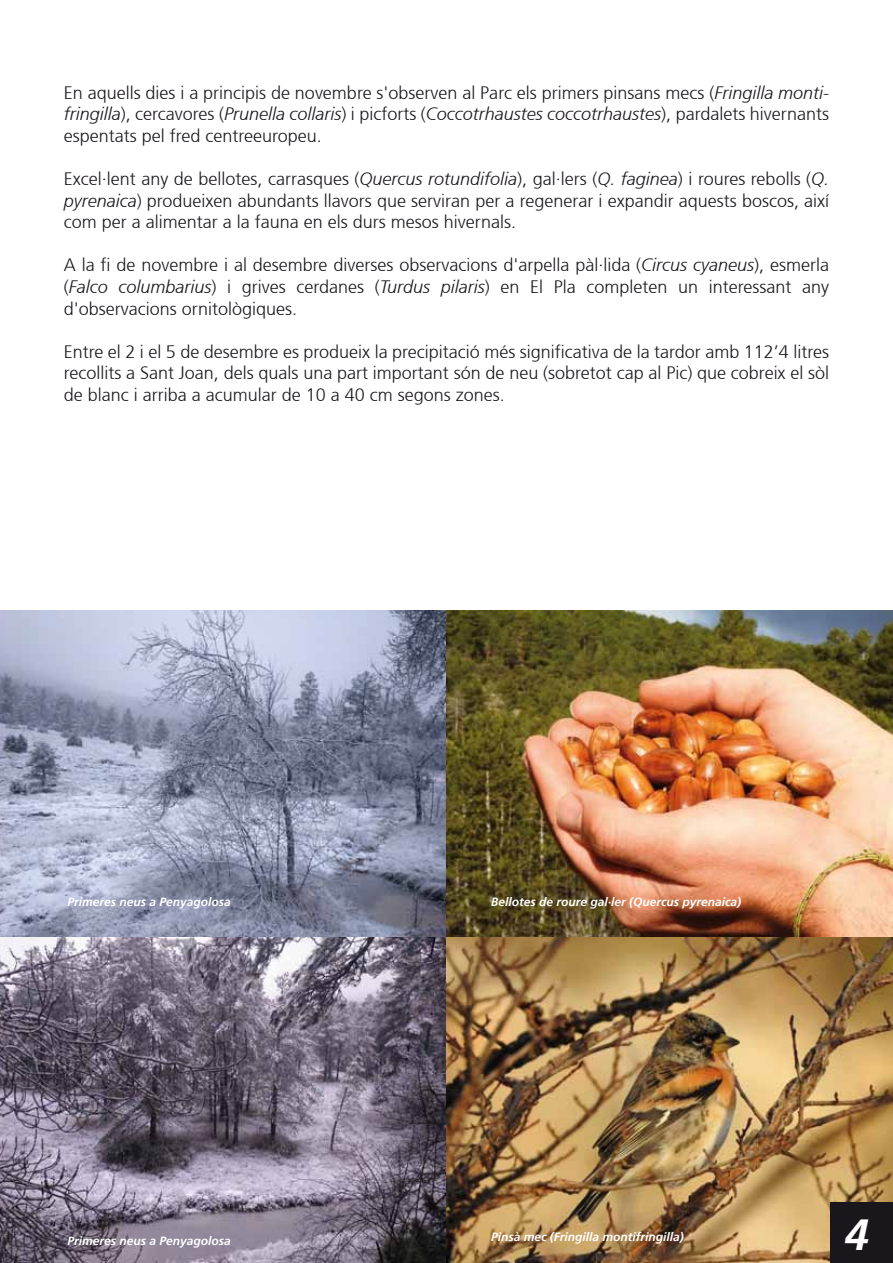
<style>
.page{position:relative;width:893px;height:1263px;background:#fff}
.page>*{position:absolute;margin:0;border:0;box-sizing:border-box;transform-origin:0 0}
.t1{font:italic 700 43.5px "Frutiger 66";color:#fff}
.t2{font:300 18px/21.6px "Frutiger 45";color:#1a171c;text-align:justify}
.t3{font:italic 300 18px "Frutiger 46";color:#1a171c}
.t4{font:italic 700 12px "Frutiger 66";color:#fff}
.s1{font-family:"Frutiger 46";font-style:italic}
.s2{font-family:"Frutiger 45";font-style:normal}
</style>
<div class="page">
<img style="left:0;top:611px;width:893px;height:652px">
<div style="left:830px;top:1203px;width:63px;height:60px;background:#1a171c"></div>
<p class="t2" style="left:64px;top:82px;width:767px">En aquells dies i a principis de novembre s'observen al Parc els primers pinsans mecs (<span class="s1">Fringilla monti-</span></p>
<p class="t3" style="left:64px;top:104px;width:767px">fringilla<span class="s2">), cercavores (</span>Prunella collaris<span class="s2">) i picforts (</span>Coccotrhaustes coccotrhaustes<span class="s2">), pardalets hivernants</span></p>
<p class="t2" style="left:64px;top:125px;width:260px">espentats pel fred centreeuropeu.</p>
<p class="t2" style="left:64px;top:168px;width:767px">Excel·lent any de bellotes, carrasques (<span class="s1">Quercus rotundifolia</span>), gal·lers (<span class="s1">Q. faginea</span>) i roures rebolls (<span class="s1">Q. pyrenaica</span>) produeixen abundants llavors que serviran per a regenerar i expandir aquests boscos, així com per a alimentar a la fauna en els durs mesos hivernals.</p>
<p class="t2" style="left:64px;top:255px;width:767px">A la fi de novembre i al desembre diverses observacions d'arpella pàl·lida (<span class="s1">Circus cyaneus</span>), esmerla (<span class="s1">Falco columbarius</span>) i grives cerdanes (<span class="s1">Turdus pilaris</span>) en El Pla completen un interessant any d'observacions ornitològiques.</p>
<p class="t2" style="left:64px;top:341px;width:767px">Entre el 2 i el 5 de desembre es produeix la precipitació més significativa de la tardor amb 112’4 litres recollits a Sant Joan, dels quals una part important són de neu (sobretot cap al Pic) que cobreix el sòl de blanc i arriba a acumular de 10 a 40 cm segons zones.</p>
<p class="t4" style="left:491px;top:894px;width:252px">Bellotes de roure gal·ler (Quercus pyrenaica)</p>
<p class="t4" style="left:67px;top:894px;width:165px">Primeres neus a Penyagolosa</p>
<p class="t4" style="left:491px;top:894px;width:184px">Avispón europeo (Vespa Crab o)</p>
<p class="t4" style="left:67px;top:1233px;width:165px">Primeres neus a Penyagolosa</p>
<p class="t4" style="left:491px;top:1230px;width:194px">Pinsà mec (Fringilla montifringilla)</p>
<h1 class="t1" style="left:844px;top:1209px;width:26px">4</h1>
</div>
